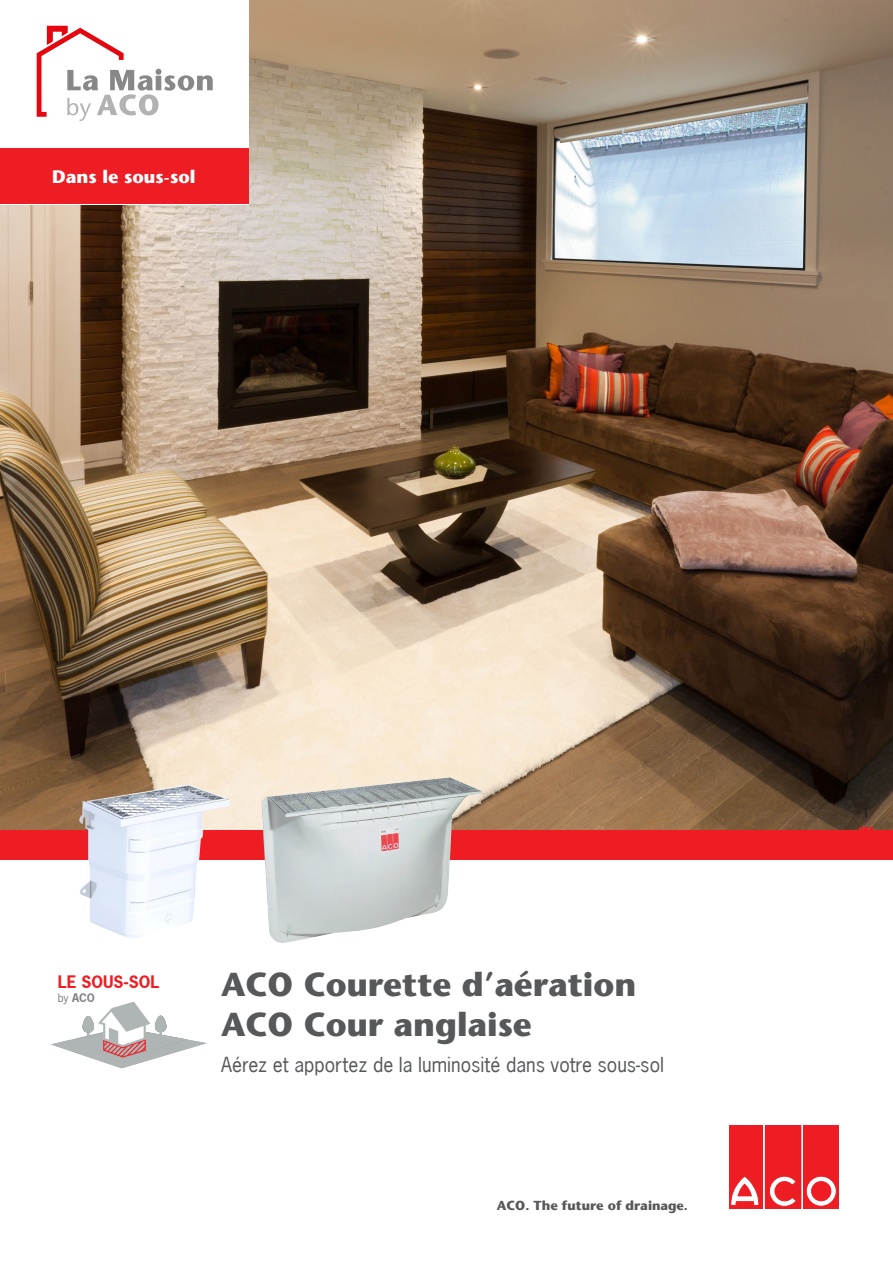
<style>
.page{position:relative;width:893px;height:1263px;background:#fff}
.page>*{position:absolute;margin:0;border:0;box-sizing:border-box;transform-origin:0 0}
.t1{font:700 33px "Stone Sans";color:#57585a}
.t2{font:19.5px "News Gothic";color:#57585a}
.t3{font:700 18px "Stone Sans";color:#fff}
.t4{font:700 16.2px "News Gothic";color:#ee1d23}
.t5{font:15px "Stone Sans";color:#231f20}
.t6{font:700 13.05px "Stone Sans";color:#57585a}
.t7{font:700 11.1px "News Gothic";color:#808285}
.s1{font-weight:400}
.s2{font-size:12.75px}
</style>
<div class="page">
<img style="left:0;top:0;width:893px;height:830px">
<div style="left:0;top:830px;width:893px;height:30px;background:#ee1d23"></div>
<svg style="left:51px;top:1001px;width:156px;height:67px"></svg>
<div style="left:0;top:0;width:249px;height:204px;background:#fff"></div>
<div style="left:0;top:149px;width:249px;height:55px;background:#ee1d23"></div>
<svg style="left:37px;top:26px;width:176px;height:95px"></svg>
<svg style="left:729px;top:1125px;width:110px;height:84px"></svg>
<img style="left:75px;top:780px;width:158px;height:158px">
<img style="left:261px;top:777px;width:221px;height:166px">
<hr style="left:859px;top:828px;width:4px;height:10px;background:#ee1d23">
<hr style="left:864px;top:828px;width:4px;height:10px;background:#ee1d23">
<hr style="left:869px;top:828px;width:4px;height:10px;background:#ee1d23">
<p class="t3" style="left:52px;top:166px;width:145px">Dans le sous-sol</p>
<p class="t4" style="left:58px;top:971px;width:103px">LE SOUS-SOL</p>
<p class="t7" style="left:58px;top:990px;width:39px"><span class="s1">by</span> ACO</p>
<p class="t1" style="left:221px;top:965px;width:417px">ACO Courette d’aération</p>
<p class="t1" style="left:221px;top:1005px;width:312px">ACO Cour anglaise</p>
<p class="t2" style="left:221px;top:1052px;width:444px">Aérez et apportez de la luminosité dans votre sous-sol</p>
<p class="t6" style="left:497px;top:1197px;width:192px">ACO. The future of drai<span class="s2">nage.</span></p>
<p class="t5" style="left:862px;top:804px;width:10px">1</p>
</div>
